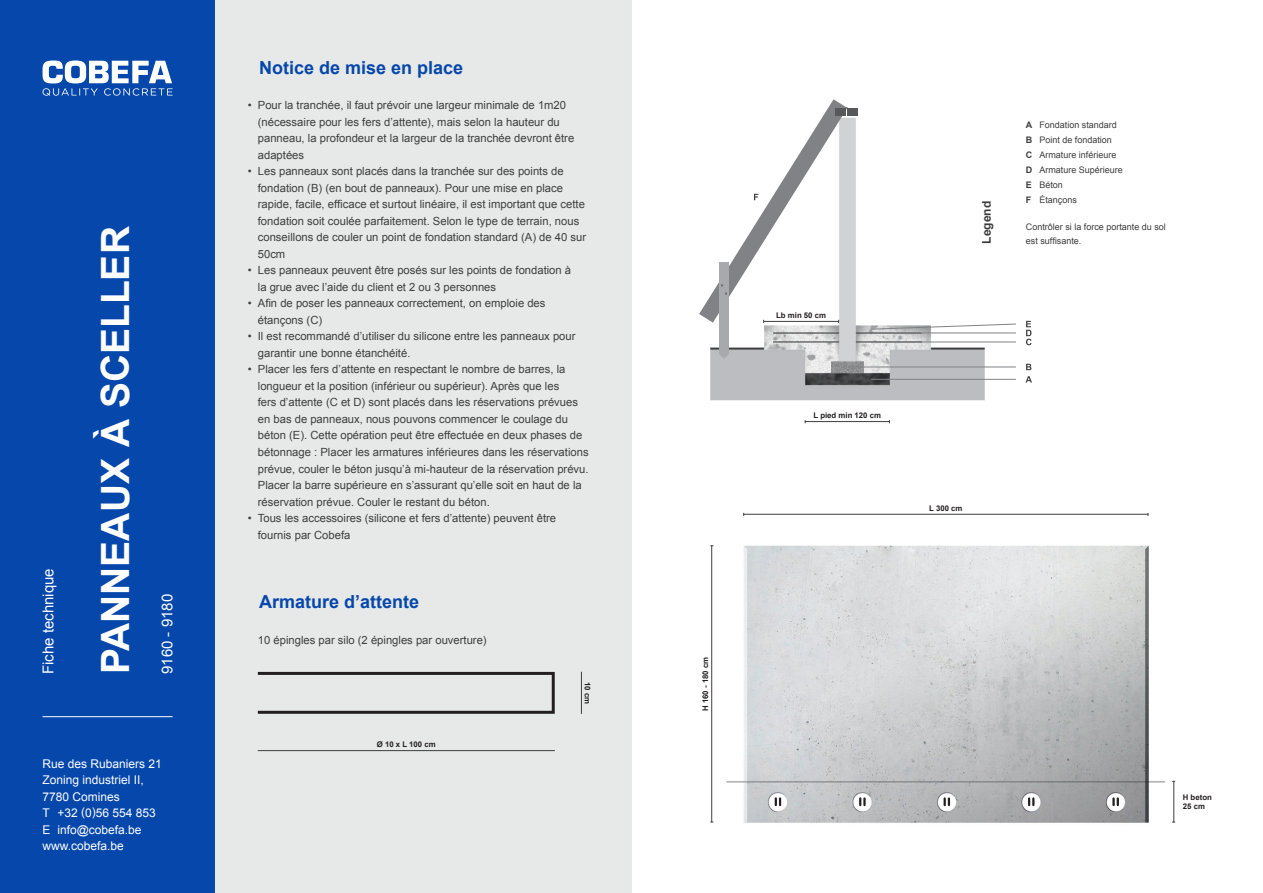
<style>
.page{position:relative;width:1263px;height:893px;background:#fff}
.page>*{position:absolute;margin:0;border:0;box-sizing:border-box;transform-origin:0 0}
.t1{font:700 39px "Arial";color:#fff}
.t2{font:700 18px "Arial";color:#0647ac}
.t3{font:15px "Arial";color:#fff}
.t4{font:12px/16.5px "Arial";color:#fff}
.t5{font:700 12px "Arial";color:#3e3e3f}
.t6{font:11.25px/16.5px "Arial";color:#3e3e3f}
.t7{font:9px "Arial";color:#3e3e3f}
.t8{font:700 7.8px "Arial";color:#231f20}
.s1{font-weight:700}
</style>
<div class="page">
<div style="left:0;top:0;width:215px;height:893px;background:#0647ac"></div>
<svg style="left:43px;top:61px;width:130px;height:35px"></svg>
<hr style="left:43px;top:716px;width:130px;height:1px;background:#fff">
<div style="left:215px;top:0;width:417px;height:893px;background:#e7e9e8"></div>
<img style="left:710px;top:117px;width:322px;height:307px">
<div style="left:847px;top:108px;width:11px;height:8px;background:#57585a"></div>
<div style="left:719px;top:263px;width:10px;height:91px;background:#a8a9ad"></div>
<svg style="left:719px;top:354px;width:10px;height:5px"></svg>
<svg style="left:1025px;top:376px;width:7px;height:7px"></svg>
<svg style="left:1026px;top:364px;width:5px;height:6px"></svg>
<svg style="left:1026px;top:321px;width:5px;height:24px"></svg>
<hr style="left:871px;top:379px;width:145px;height:1px;background:#808285">
<hr style="left:848px;top:367px;width:168px;height:1px;background:#808285">
<hr style="left:871px;top:342px;width:145px;height:1px;background:#808285">
<hr style="left:871px;top:333px;width:145px;height:1px;background:#808285">
<svg style="left:871px;top:324px;width:145px;height:9px"></svg>
<svg style="left:699px;top:99px;width:149px;height:224px"></svg>
<hr style="left:805px;top:421px;width:84px;height:1px;background:#3e3e3f">
<div style="left:256px;top:672px;width:299px;height:42px;border:3px solid #231f20"></div>
<hr style="left:258px;top:750px;width:296px;height:1px;background:#3e3e3f">
<hr style="left:581px;top:672px;width:1px;height:42px;background:#3e3e3f">
<img style="left:710px;top:512px;width:466px;height:311px">
<hr style="left:1173px;top:781px;width:1px;height:41px;background:#3e3e3f">
<hr style="left:711px;top:546px;width:1px;height:276px;background:#3e3e3f">
<hr style="left:744px;top:514px;width:404px;height:1px;background:#3e3e3f">
<svg style="left:1112px;top:798px;width:7px;height:7px"></svg>
<svg style="left:1028px;top:798px;width:6px;height:7px"></svg>
<svg style="left:943px;top:798px;width:7px;height:7px"></svg>
<svg style="left:859px;top:798px;width:7px;height:7px"></svg>
<svg style="left:775px;top:798px;width:6px;height:7px"></svg>
<h3 class="t3" style="left:38px;top:674px;width:107px;rotate:-90deg">Fiche technique</h3>
<p class="t1" style="left:90px;top:674px;width:449px;rotate:-90deg">PANNEAUX À SCELLER</p>
<p class="t3" style="left:157px;top:674px;width:82px;rotate:-90deg">9160 - 9180</p>
<p class="t4" style="left:43px;top:756px;width:121px">Rue des Rubaniers 21<br>Zoning industriel II,<br>7780 Comines<br>T +32 (0)56 554 853<br>E info@cobefa.be www.cobefa.be</p>
<p class="t2" style="left:259px;top:55px;width:206px">Notice de mise en place</p>
<p class="t6" style="left:258px;top:97px;width:318px">Pour la tranchée, il faut prévoir une largeur minimale de 1m20 (nécessaire pour les fers d’attente), mais selon la hauteur du panneau, la profondeur et la largeur de la tranchée devront être adaptées</p>
<p class="t6" style="left:258px;top:163px;width:330px">Les panneaux sont placés dans la tranchée sur des points de fondation (B) (en bout de panneaux). Pour une mise en place rapide, facile, efficace et surtout linéaire, il est important que cette fondation soit coulée parfaitement. Selon le type de terrain, nous conseillons de couler un point de fondation standard (A) de 40 sur 50cm</p>
<p class="t6" style="left:258px;top:262px;width:315px">Les panneaux peuvent être posés sur les points de fondation à la grue avec l’aide du client et 2 ou 3 personnes</p>
<p class="t6" style="left:258px;top:295px;width:289px">Afin de poser les panneaux correctement, on emploie des étançons (C)</p>
<p class="t6" style="left:258px;top:328px;width:319px">Il est recommandé d’utiliser du silicone entre les panneaux pour garantir une bonne étanchéité.</p>
<p class="t6" style="left:258px;top:361px;width:332px">Placer les fers d’attente en respectant le nombre de barres, la longueur et la position (inférieur ou supérieur). Après que les<br>fers d’attente (C et D) sont placés dans les réservations prévues en bas de panneaux, nous pouvons commencer le coulage du béton (E). Cette opération peut être effectuée en deux phases de bétonnage : Placer les armatures inférieures dans les réservations prévue, couler le béton jusqu’à mi-hauteur de la réservation prévu.<br>Placer la barre supérieure en s’assurant qu’elle soit en haut de la réservation prévue. Couler le restant du béton.</p>
<p class="t6" style="left:258px;top:510px;width:300px">Tous les accessoires (silicone et fers d’attente) peuvent être fournis par Cobefa</p>
<p class="t6" style="left:248px;top:97px;width:5px">•</p>
<p class="t6" style="left:248px;top:163px;width:5px">•</p>
<p class="t6" style="left:248px;top:262px;width:5px">•</p>
<p class="t6" style="left:248px;top:295px;width:5px">•</p>
<p class="t6" style="left:248px;top:328px;width:5px">•</p>
<p class="t6" style="left:248px;top:361px;width:5px">•</p>
<p class="t6" style="left:248px;top:510px;width:5px">•</p>
<p class="t2" style="left:259px;top:590px;width:162px">Armature d’attente</p>
<p class="t6" style="left:258px;top:632px;width:230px">10 épingles par silo (2 épingles par ouverture)</p>
<p class="t8" style="left:377px;top:739px;width:60px">Ø 10 x L 100 cm</p>
<p class="t8" style="left:593px;top:682px;width:24px;rotate:90deg">10 cm</p>
<p class="t8" style="left:700px;top:711px;width:56px;rotate:-90deg">H 160 - 180 cm</p>
<p class="t8" style="left:776px;top:310px;width:51px">Lb min 50 cm</p>
<p class="t8" style="left:813px;top:410px;width:69px">L pied min 120 cm</p>
<p class="t5" style="left:979px;top:244px;width:44px;rotate:-90deg">Legend</p>
<p class="t7" style="left:1026px;top:119px;width:93px"><span class="s1">A</span> Fondation standard</p>
<p class="t7" style="left:1026px;top:134px;width:88px"><span class="s1">B</span> Point de fondation</p>
<p class="t7" style="left:1026px;top:149px;width:92px"><span class="s1">C</span> Armature inférieure</p>
<p class="t7" style="left:1026px;top:164px;width:99px"><span class="s1">D</span> Armature Supérieure</p>
<p class="t7" style="left:1026px;top:179px;width:39px"><span class="s1">E</span> Béton</p>
<p class="t7" style="left:1026px;top:194px;width:53px"><span class="s1">F</span> Étançons</p>
<p class="t7" style="left:1026px;top:221px;width:142px">Contrôler si la force portante du sol</p>
<p class="t7" style="left:1026px;top:234px;width:57px">est suffisante.</p>
<p class="t8" style="left:929px;top:503px;width:35px">L 300 cm</p>
<p class="t8" style="left:1183px;top:792px;width:31px">H beton</p>
<p class="t8" style="left:1183px;top:801px;width:24px">25 cm</p>
</div>
